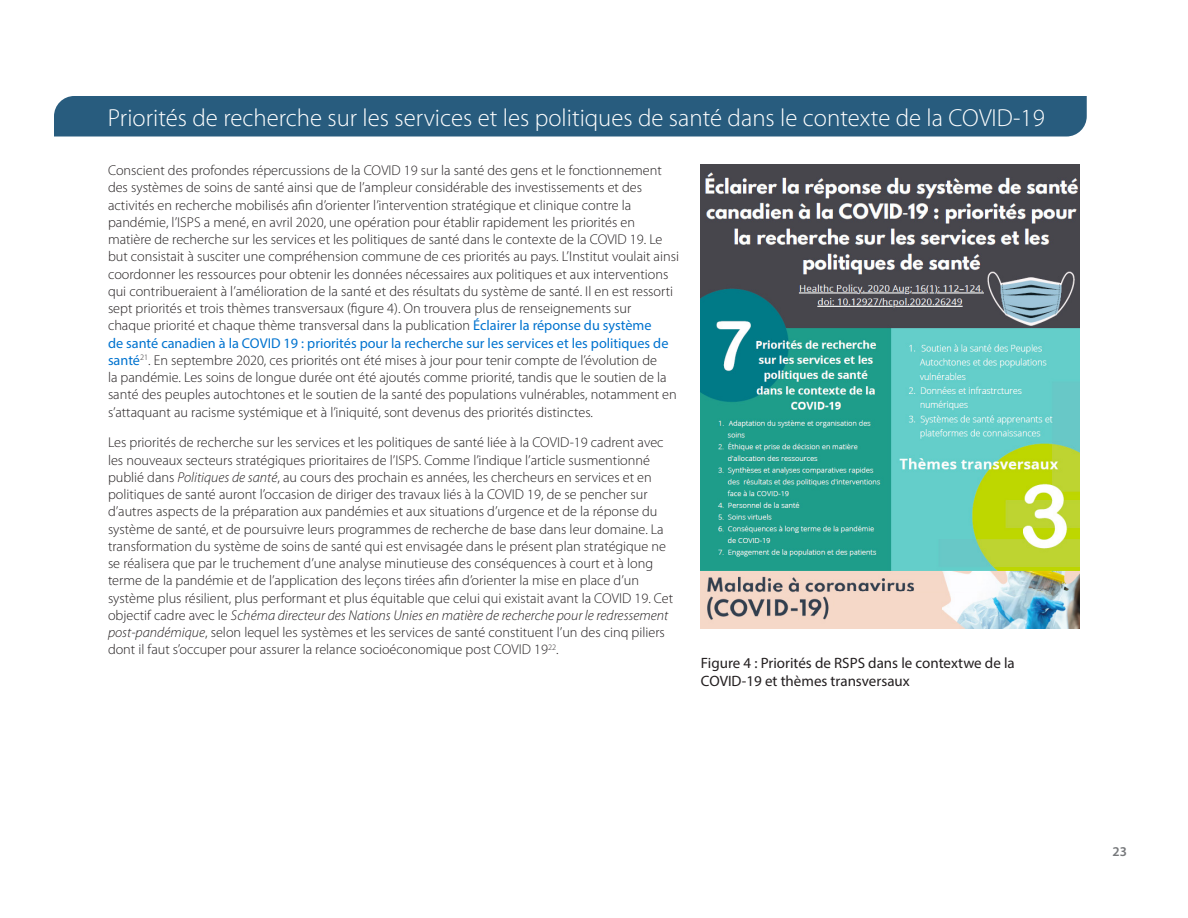
<style>
.page{position:relative;width:1188px;height:918px;background:#fff}
.page>*{position:absolute;margin:0;border:0;box-sizing:border-box;transform-origin:0 0}
.Title_-_Sections_-_W{font:300 24.75px "Myriad Pro";color:#fff}
.Commit_-_Description{font:15px/18px "Myriad Pro";color:#231f20}
.Paragraph_basic{font:300 14.25px/17.2px "Myriad Pro";color:#231f20}
.t1{font:600 13.5px "Myriad Pro";color:#76787b}
.s1{font-weight:400;color:#0073cf}
.s2{font-style:italic}
</style>
<div class="page">
<div style="left:54px;top:96px;width:1033px;height:40px;background:#285c7e"></div>
<img style="left:701px;top:164px;width:379px;height:465px">
<p class="Title_-_Sections_-_W" style="left:108px;top:104px;width:938px">Priorités de recherche sur les services et les politiques de santé dans le contexte de la COVID-19</p>
<p class="Paragraph_basic" style="left:108px;top:162px;width:573px">Conscient des profondes répercussions de la COVID 19 sur la santé des gens et le fonctionnement des systèmes de soins de santé ainsi que de l’ampleur considérable des investissements et des activités en recherche mobilisés afin d’orienter l’intervention stratégique et clinique contre la pandémie, l’ISPS a mené, en avril 2020, une opération pour établir rapidement les priorités en matière de recherche sur les services et les politiques de santé dans le contexte de la COVID 19. Le but consistait à susciter une compréhension commune de ces priorités au pays. L’Institut voulait ainsi coordonner les ressources pour obtenir les données nécessaires aux politiques et aux interventions qui contribueraient à l’amélioration de la santé et des résultats du système de santé. Il en est ressorti sept priorités et trois thèmes transversaux (figure 4). On trouvera plus de renseignements sur<br>chaque priorité et chaque thème transversal dans la publication <span class="s1">Éclairer la réponse du système<br>de santé canadien à la COVID 19 : priorités pour la recherche sur les services et les politiques de santé</span><sup>21</sup>. En septembre 2020, ces priorités ont été mises à jour pour tenir compte de l’évolution de<br>la pandémie. Les soins de longue durée ont été ajoutés comme priorité, tandis que le soutien de la santé des peuples autochtones et le soutien de la santé des populations vulnérables, notamment en s’attaquant au racisme systémique et à l’iniquité, sont devenus des priorités distinctes.</p>
<p class="Paragraph_basic" style="left:108px;top:434px;width:567px">Les priorités de recherche sur les services et les politiques de santé liée à la COVID-19 cadrent avec les nouveaux secteurs stratégiques prioritaires de l’ISPS. Comme l’indique l’article susmentionné publié dans <span class="s2">Politiques de santé</span>, au cours des prochain es années, les chercheurs en services et en politiques de santé auront l’occasion de diriger des travaux liés à la COVID 19, de se pencher sur d’autres aspects de la préparation aux pandémies et aux situations d’urgence et de la réponse du système de santé, et de poursuivre leurs programmes de recherche de base dans leur domaine. La transformation du système de soins de santé qui est envisagée dans le présent plan stratégique ne se réalisera que par le truchement d’une analyse minutieuse des conséquences à court et à long terme de la pandémie et de l’application des leçons tirées afin d’orienter la mise en place d’un système plus résilient, plus performant et plus équitable que celui qui existait avant la COVID 19. Cet objectif cadre avec le <span class="s2">Schéma directeur des Nations Unies en matière de recherche pour le redressement post-pandémique</span>, selon lequel les systèmes et les services de santé constituent l’un des cinq piliers dont il faut s’occuper pour assurer la relance socioéconomique post COVID 19<sup>22</sup>.</p>
<p class="Commit_-_Description" style="left:701px;top:654px;width:315px">Figure 4 : Priorités de RSPS dans le contextwe de la<br>COVID-19 et thèmes transversaux</p>
<p class="t1" style="left:1113px;top:842px;width:16px">23</p>
</div>
